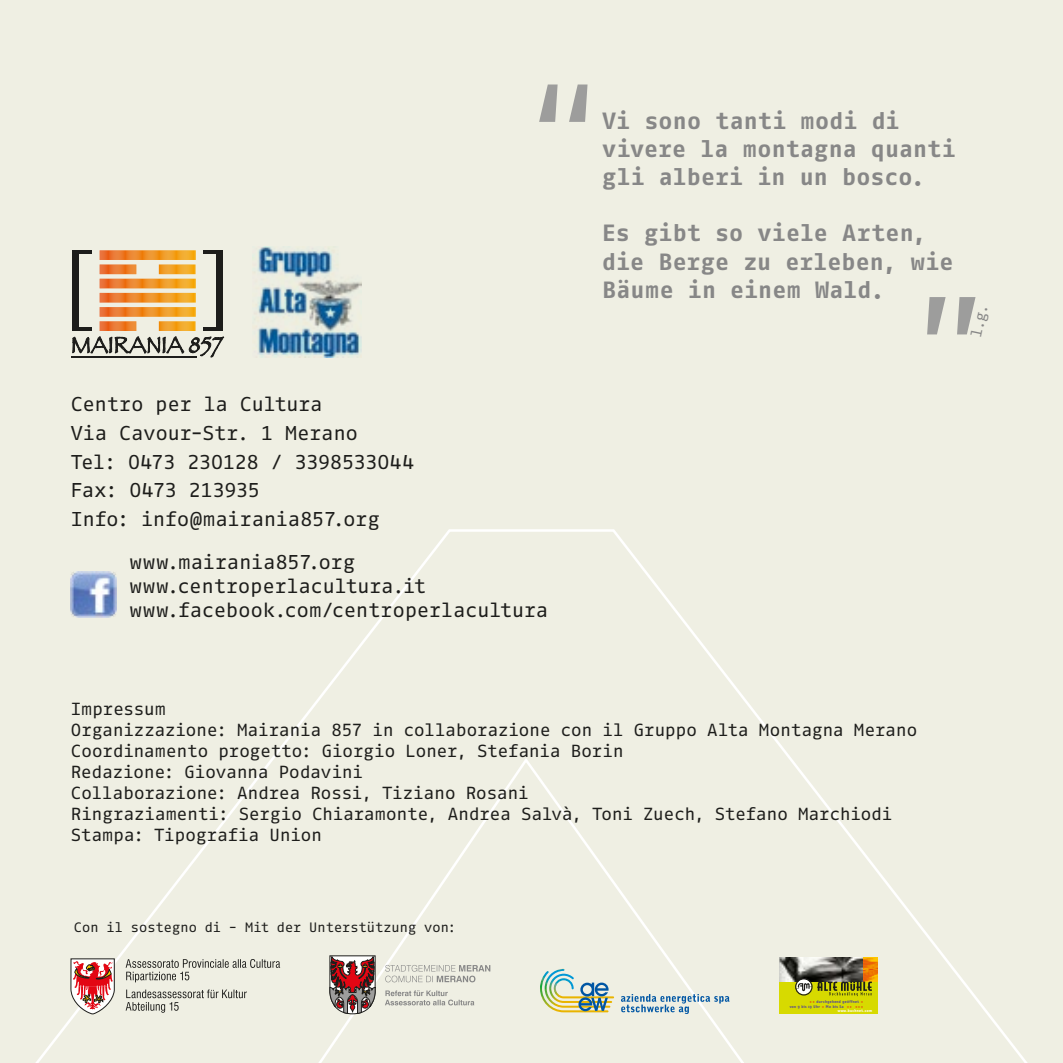
<style>
.page{position:relative;width:1063px;height:1063px;background:#efefe3}
.page>*{position:absolute;margin:0;border:0;box-sizing:border-box;transform-origin:0 0}
.t1{font:136px "Fago Mo";color:#9d9d9c}
.t2{font:700 23.5px/28.2px "Fago Mo";color:#878787}
.t3{font:20px/28.5px "Fago Mo";letter-spacing:.005em;color:#1d1d1b}
.t4{font:17.5px/21px "Fago Mo";color:#1d1d1b}
.t5{font:15px "Fago Mo";color:#878787}
.t6{font:13.5px "Fago Mo";letter-spacing:.005em;color:#1d1d1b}
.t7{font:700 4px "Letter Gothic Text";letter-spacing:.08em;color:#554596}
.t8{font:700 4px "Letter Gothic Text";letter-spacing:.08em;color:#fff}
.s1{color:#e74011}
</style>
<div class="page">
<svg style="left:36px;top:529px;width:991px;height:534px"></svg>
<svg style="left:126px;top:990px;width:121px;height:23px"></svg>
<svg style="left:126px;top:959px;width:154px;height:23px"></svg>
<svg style="left:71px;top:959px;width:43px;height:55px;background:#d88e8d"></svg>
<svg style="left:330px;top:955px;width:46px;height:59px;background:#906161"></svg>
<svg style="left:385px;top:990px;width:89px;height:15px"></svg>
<svg style="left:385px;top:965px;width:105px;height:17px"></svg>
<svg style="left:621px;top:994px;width:108px;height:20px"></svg>
<svg style="left:540px;top:969px;width:74px;height:43px"></svg>
<div style="left:779px;top:957px;width:99px;height:57px;background:#d7da00"></div>
<img style="left:779px;top:957px;width:84px;height:25px">
<img style="left:863px;top:957px;width:15px;height:25px">
<div style="left:795px;top:978px;width:18px;height:18px;border:2px solid #1d1d1b;border-radius:50%"></div>
<svg style="left:796px;top:982px;width:76px;height:14px"></svg>
<svg style="left:72px;top:250px;width:152px;height:108px"></svg>
<hr style="left:71px;top:356px;width:125px;height:2px;background:#1d1d1b">
<img style="left:257px;top:247px;width:104px;height:111px">
<img style="left:71px;top:571px;width:46px;height:47px">
<h1 class="t1" style="left:523px;top:53px;width:83px">“</h1>
<h2 class="t2" style="left:602px;top:106px;width:355px">Vi sono tanti modi di vivere la montagna quanti gli alberi in un bosco.</h2>
<h2 class="t2" style="left:602px;top:218px;width:353px">E s gibt so viele Arten, die Berge zu erleben, wie<br>Bäume in einem Wald.</h2>
<h1 class="t1" style="left:911px;top:265px;width:83px">”</h1>
<p class="t5" style="left:967px;top:335px;width:35px;rotate:-78deg">l.g.</p>
<p class="t3" style="left:71px;top:390px;width:345px">Centro per la Cultura<br>Via Cavour-Str. 1 Merano<br>Tel: 0473 230128 / 3398533044<br>Fax: 0473 213935<br>Info: info@mairania857.org</p>
<p class="t3" style="left:130px;top:549px;width:420px;line-height:24px">www.mairania857.org www.centroperlacultura.it www.facebook.com/centroperlacultura</p>
<p class="t4" style="left:71px;top:698px;width:848px">Impressum<br>Organizzazione: Mairania 857 in collaborazione con il Gruppo Alta Montagna Merano Coordinamento progetto: Giorgio Loner, Stefania Borin<br>Redazione: Giovanna Podavini<br>Collaborazione: Andrea Rossi, Tiziano Rosani<br>Ringraziamenti: Sergio Chiaramonte, Andrea Salvà, Toni Zuech, Stefano Marchiodi Stampa: Tipografia Union</p>
<p class="t6" style="left:74px;top:920px;width:384px">Con il sostegno di - Mit der Unterstützung von:</p>
<p class="t7" style="left:810px;top:999px;width:55px"><span class="s1">++</span> durchgehend geöffnet <span class="s1">+</span></p>
<p class="t7" style="left:790px;top:1004px;width:75px">von 9 bis 19 Uhr <span class="s1">+</span> Mo bis Sa <span class="s1">++ +++</span></p>
<p class="t8" style="left:838px;top:1008px;width:36px">www.buchnet.com</p>
</div>
